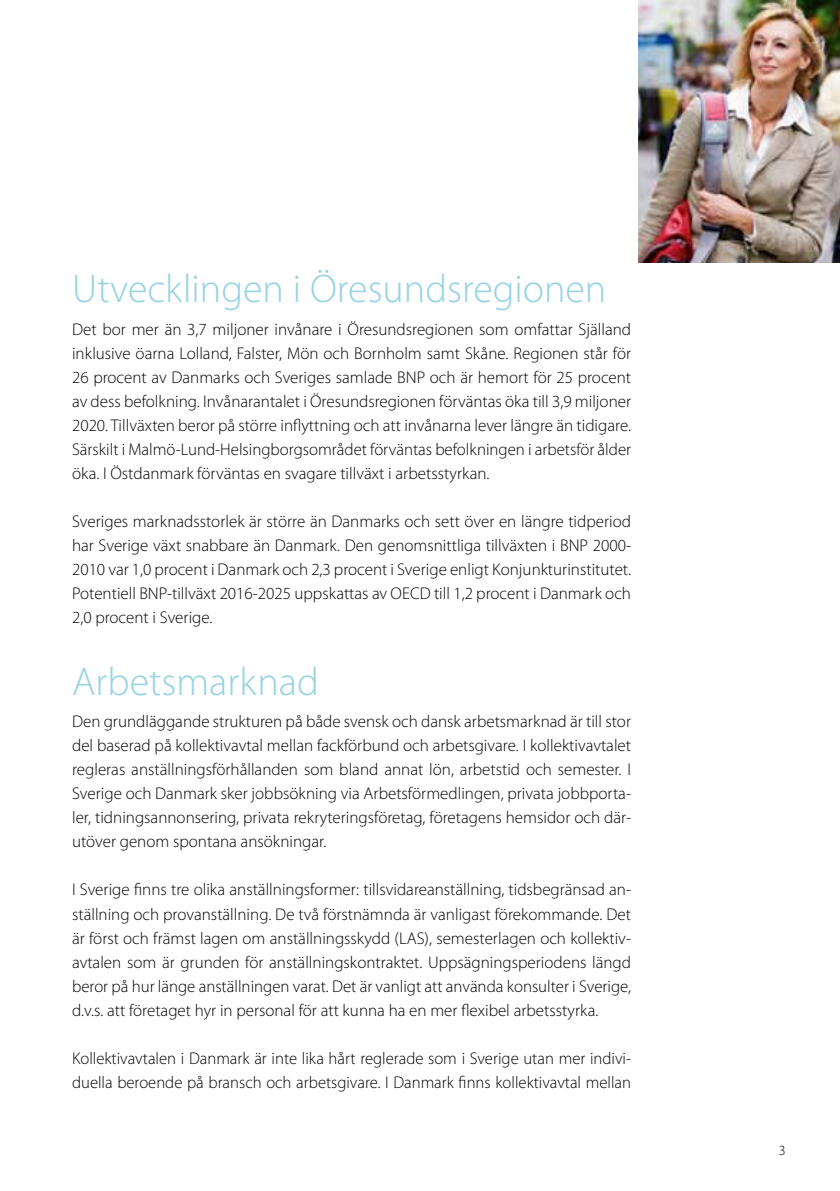
<style>
.page{position:relative;width:840px;height:1191px;background:#fff}
.page>*{position:absolute;margin:0;border:0;box-sizing:border-box;transform-origin:0 0}
.t1{font:300 40px "Myriad Pro";color:#96d3e2}
.t2{font:300 17px/24px "Myriad Pro";color:#000;text-align:justify}
.t3{font:300 14px "Myriad Pro";color:#000}
</style>
<div class="page">
<img style="left:638px;top:0;width:201px;height:262px">
<h1 class="t1" style="left:72px;top:265px;width:535px">Utvecklingen i Öresundsregionen</h1>
<p class="t2" style="left:72px;top:317px;width:560px">Det bor mer än 3,7 miljoner invånare i Öresundsregionen som omfattar Själland inklusive öarna Lolland, Falster, Mön och Bornholm samt Skåne. Regionen står för 26 procent av Danmarks och Sveriges samlade BN P och är hemort för 25 procent av dess befolkning. Invånarantalet i Öresundsregionen förväntas öka till 3,9 miljoner 2020. Tillväxten beror på större inflyttning och att invånarna lever längre än tidigare.<br>Särskilt i Malmö-Lund-Helsingborgsområdet förväntas befolkningen i arbetsför ålder öka. I Östdanmark förväntas en svagare tillväxt i arbetsstyrkan.</p>
<p class="t2" style="left:72px;top:509px;width:560px">Sveriges marknadsstorlek är större än Danmarks och sett över en längre tidperiod har Sverige växt snabbare än Danmark. Den genomsnittliga tillväxten i BN P 2000- 2010 var 1,0 procent i Danmark och 2,3 procent i Sverige enligt Konjunkturinstitutet.<br>Potentiell BN P-tillväxt 2016-2025 uppskattas av OECD till 1,2 procent i Danmark och 2,0 procent i Sverige.</p>
<h1 class="t1" style="left:72px;top:657px;width:248px">Arbetsmarknad</h1>
<p class="t2" style="left:72px;top:709px;width:560px">Den grundläggande strukturen på både svensk och dansk arbetsmarknad är till stor del baserad på kollektivavtal mellan fackförbund och arbetsgivare. I kollektivavtalet regleras anställningsförhållanden som bland annat lön, arbetstid och semester. I Sverige och Danmark sker jobbsökning via Arbetsförmedlingen, privata jobbporta&shy;ler, tidningsannonsering, privata rekryteringsföretag, företagens hemsidor och där&shy;utöver genom spontana ansökningar.</p>
<p class="t2" style="left:72px;top:877px;width:560px">I Sverige finns tre olika anställningsformer: tillsvidareanställning, tidsbegränsad an&shy;ställning och provanställning. De två förstnämnda är vanligast förekommande. Det är först och främst lagen om anställningsskydd (LAS), semesterlagen och kollektiv&shy;avtalen som är grunden för anställningskontraktet. Uppsägningsperiodens längd beror på hur länge anställningen varat. Det är vanligt att använda konsulter i Sverige, d.v.s. att företaget hyr in personal för att kunna ha en mer flexibel arbetsstyrka.</p>
<p class="t2" style="left:72px;top:1045px;width:560px">Kollektivavtalen i Danmark är inte lika hårt reglerade som i Sverige utan mer indivi&shy;duella beroende på bransch och arbetsgivare. I Danmark finns kollektivavtal mellan</p>
<p class="t3" style="left:778px;top:1141px;width:8px">3</p>
</div>
